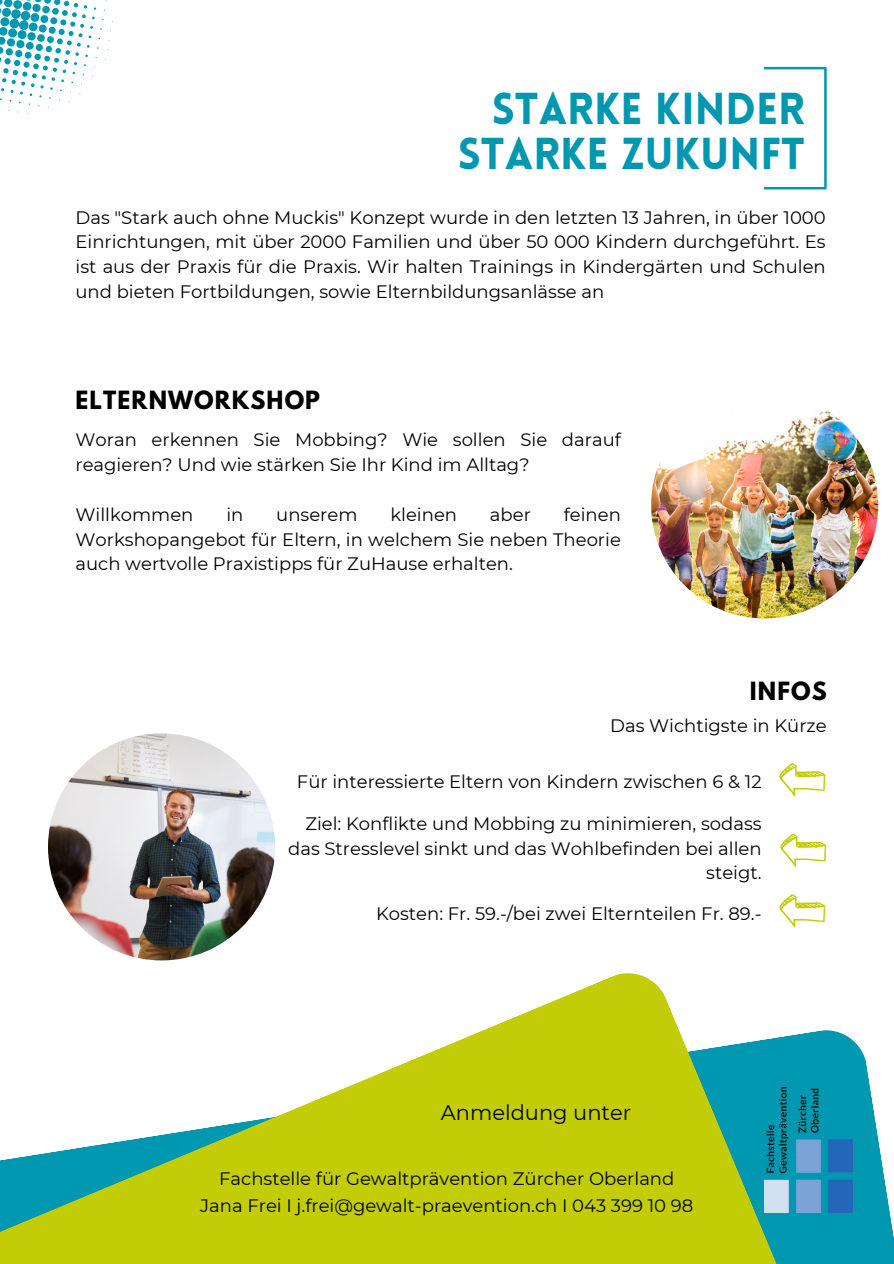
<style>
.page{position:relative;width:894px;height:1264px;background:#fff}
.page>*{position:absolute;margin:0;border:0;box-sizing:border-box;transform-origin:0 0}
.t1{font:900 43.65px "Lovelo";color:#0097b0}
.t2{font:700 22.2px "League Spartan";letter-spacing:.05em;color:#000}
.t3{font:21px "Montserrat";color:#000}
.t4{font:18px/24.8px "Montserrat";color:#000;text-align:justify}
</style>
<div class="page">
<svg style="left:0;top:973px;width:893px;height:290px;fill:#c2cd07"></svg>
<svg style="left:764px;top:67px;width:62px;height:122px"></svg>
<img style="left:651px;top:391px;width:227px;height:227px;border-radius:50%">
<svg style="left:779px;top:763px;width:46px;height:32px"></svg>
<svg style="left:780px;top:833px;width:46px;height:33px"></svg>
<svg style="left:779px;top:894px;width:46px;height:32px"></svg>
<img style="left:48px;top:733px;width:227px;height:227px;border-radius:50%">
<img style="left:764px;top:1087px;width:88px;height:125px">
<svg style="left:0;top:0;width:113px;height:114px"></svg>
<p class="t1" style="left:491px;top:91px;width:315px">STARKE KINDER</p>
<p class="t1" style="left:457px;top:136px;width:348px">STARKE ZUKUNFT</p>
<h1 class="t4" style="left:75px;top:205px;width:751px">Das "Stark auch ohne Muckis" Konzept wurde in den letzten 13 Jahren, in über 1000<br>Einrichtungen, mit über 2000 Familien und über 50 000 Kindern durchgeführt. Es ist aus der Praxis für die Praxis. Wir halten Trainings in Kindergärten und Schulen und bieten Fortbildungen, sowie Elternbildungsanlässe an</h1>
<p class="t2" style="left:75px;top:389px;width:246px">ELTERNWORKSHOP</p>
<p class="t4" style="left:75px;top:427px;width:546px">Woran erkennen Sie Mobbing? Wie sollen Sie darauf reagieren? Und wie stärken Sie Ihr Kind im Alltag?</p>
<p class="t4" style="left:75px;top:502px;width:119px">Willkommen</p>
<p class="t4" style="left:226px;top:502px;width:19px">in</p>
<p class="t4" style="left:276px;top:502px;width:83px">unserem</p>
<p class="t4" style="left:390px;top:502px;width:68px">kleinen</p>
<p class="t4" style="left:490px;top:502px;width:42px">aber</p>
<p class="t4" style="left:75px;top:502px;width:546px;text-indent:488px">feinen Workshopangebot für Eltern, in welchem Sie neben Theorie auch wertvolle Praxistipps für ZuHause erhalten.</p>
<p class="t2" style="left:749px;top:679px;width:78px">INFOS</p>
<p class="t4" style="left:610px;top:713px;width:218px">Das Wichtigste in Kürze</p>
<h2 class="t4" style="left:297px;top:769px;width:466px">Für interessierte Eltern von Kindern zwischen 6 &amp; 12</h2>
<p class="t4" style="left:288px;top:811px;width:475px;text-align:right">Ziel: Konflikte und Mobbing zu minimieren, sodass das Stresslevel sinkt und das Wohlbefinden bei allen steigt.</p>
<p class="t4" style="left:376px;top:900px;width:387px">Kosten: Fr. 59.-/bei zwei Elternteilen Fr. 89.-</p>
<p class="t3" style="left:440px;top:1099px;width:192px">Anmeldung unter</p>
<p class="t4" style="left:219px;top:1165px;width:456px">Fachstelle für Gewaltprävention Zürcher Oberland</p>
<p class="t4" style="left:200px;top:1192px;width:494px">Jana Frei I j.frei@gewalt-praevention.ch I 043 399 10 98</p>
</div>
